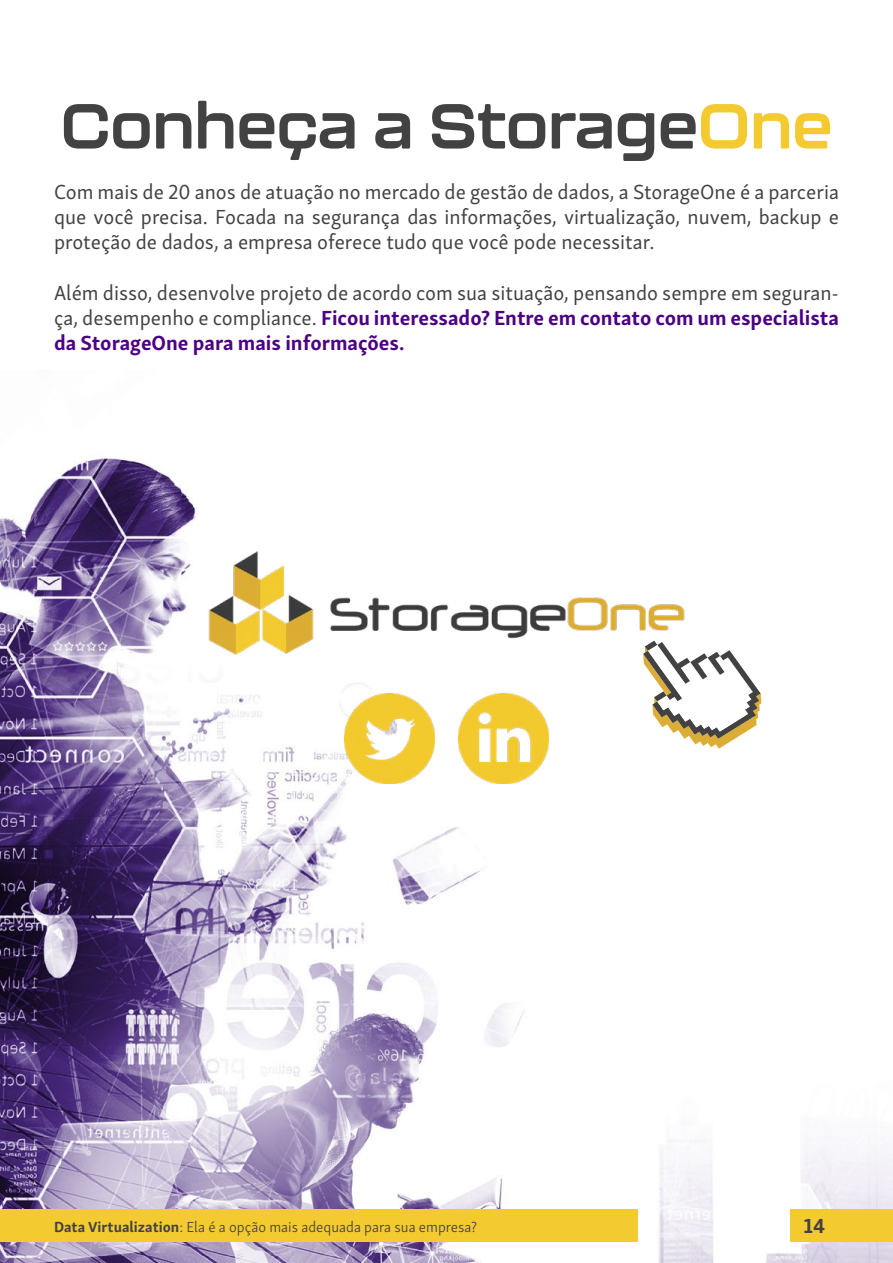
<style>
.page{position:relative;width:893px;height:1263px;background:#fff}
.page>*{position:absolute;margin:0;border:0;box-sizing:border-box;transform-origin:0 0}
.t1{font:700 63px "Kallisto";color:#424243}
.t2{font:21px/25.2px "Skolar Sans Latn";color:#424243;text-align:justify}
.t3{font:700 21px "Skolar Sans Latn";color:#424243}
.t4{font:300 15px "Skolar Sans Latn";color:#424243}
.s1{color:#f3ca30}
.s2{font-weight:700;color:#4c0086}
.s3{font-weight:700}
</style>
<div class="page">
<img style="left:0;top:458px;width:893px;height:805px">
<img style="left:193px;top:536px;width:503px;height:134px">
<svg style="left:643px;top:641px;width:118px;height:108px"></svg>
<img style="left:458px;top:694px;width:90px;height:90px">
<img style="left:345px;top:694px;width:90px;height:90px">
<div style="left:0;top:1210px;width:637px;height:32px;background:#f3ca30"></div>
<div style="left:790px;top:1210px;width:103px;height:32px;background:#f3ca30"></div>
<h1 class="t1" style="left:61px;top:88px;width:773px">Conheça a Storage<span class="s1">One</span></h1>
<p class="t2" style="left:54px;top:178px;width:786px">Com mais de 20 anos de atuação no mercado de gestão de dados, a StorageOne é a parceria que você precisa. Focada na segurança das informações, virtualização, nuvem, backup e proteção de dados, a empresa oferece tudo que você pode necessitar.</p>
<p class="t2" style="left:54px;top:278px;width:786px">Além disso, desenvolve projeto de acordo com sua situação, pensando sempre em seguran&shy;ça, desempenho e compliance. <span class="s2">Ficou interessado? Entre em contato com um especialista da StorageOne para mais informações.</span></p>
<p class="t4" style="left:54px;top:1215px;width:425px"><span class="s3">Data Virtualization</span>: Ela é a opção mais adequada para sua empresa?</p>
<p class="t3" style="left:804px;top:1209px;width:23px">14</p>
</div>
